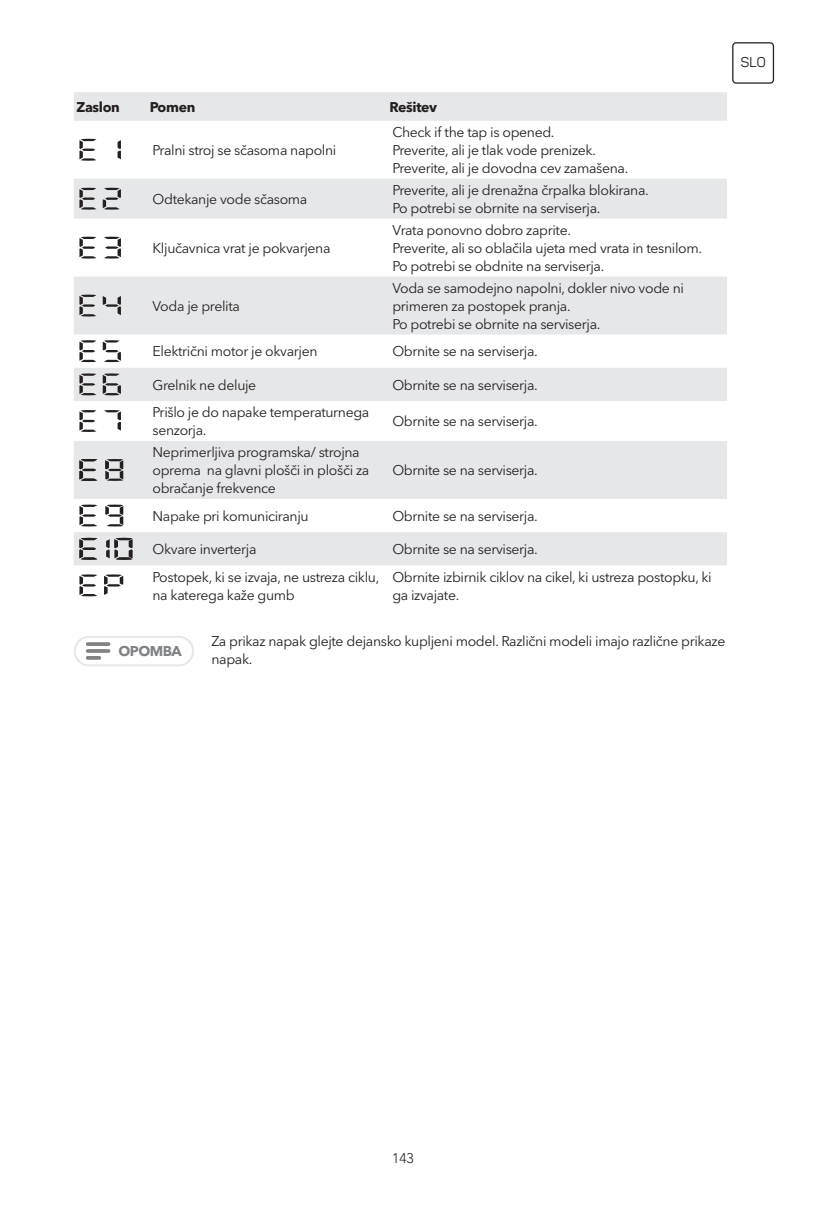
<style>
.page{position:relative;width:823px;height:1225px;background:#fff}
.page>*{position:absolute;margin:0;border:0;box-sizing:border-box;transform-origin:0 0}
.t1{font:14px/18px "Avenir Next LT Pro";letter-spacing:-.025em;color:#231f20}
.t2{font:700 14px "Avenir Next LT Pro";letter-spacing:-.025em;color:#231f20}
.t3{font:700 14px "Avenir Next LT Pro";letter-spacing:-.04em;color:#808285}
.t4{font:300 14px "Avenir LT Pro";color:#231f20}
.t5{font:14px "Panton";color:#231f20}
</style>
<div class="page">
<div style="left:731px;top:42px;width:42px;height:42px;border:1px solid #231f20;border-radius:3px"></div>
<svg style="left:74px;top:92px;width:652px;height:473px;fill:#e6e7e9"></svg>
<svg style="left:79px;top:139px;width:17px;height:22px"></svg>
<svg style="left:117px;top:140px;width:4px;height:19px"></svg>
<svg style="left:79px;top:188px;width:17px;height:22px"></svg>
<svg style="left:103px;top:188px;width:18px;height:22px"></svg>
<svg style="left:79px;top:237px;width:17px;height:21px"></svg>
<svg style="left:104px;top:237px;width:17px;height:21px"></svg>
<svg style="left:79px;top:295px;width:17px;height:21px"></svg>
<svg style="left:103px;top:296px;width:18px;height:19px"></svg>
<svg style="left:79px;top:340px;width:17px;height:22px"></svg>
<svg style="left:103px;top:340px;width:18px;height:22px"></svg>
<svg style="left:79px;top:373px;width:17px;height:22px"></svg>
<svg style="left:103px;top:373px;width:18px;height:22px"></svg>
<svg style="left:79px;top:410px;width:17px;height:22px"></svg>
<svg style="left:104px;top:410px;width:17px;height:20px"></svg>
<svg style="left:79px;top:459px;width:18px;height:22px"></svg>
<svg style="left:105px;top:459px;width:18px;height:22px"></svg>
<svg style="left:79px;top:504px;width:18px;height:22px"></svg>
<svg style="left:105px;top:504px;width:18px;height:22px"></svg>
<svg style="left:79px;top:538px;width:18px;height:22px"></svg>
<svg style="left:106px;top:538px;width:26px;height:22px"></svg>
<svg style="left:104px;top:574px;width:19px;height:21px"></svg>
<svg style="left:79px;top:574px;width:18px;height:22px"></svg>
<div style="left:74px;top:636px;width:120px;height:30px;border:2px solid #e6e7e9;border-radius:14px"></div>
<svg style="left:86px;top:642px;width:24px;height:18px"></svg>
<p class="t2" style="left:77px;top:98px;width:45px">Zaslon</p>
<p class="t2" style="left:150px;top:98px;width:47px">Pomen</p>
<p class="t2" style="left:389px;top:98px;width:49px">Rešitev</p>
<p class="t1" style="left:152px;top:141px;width:185px">Pralni stroj se sčasoma napolni</p>
<p class="t1" style="left:392px;top:123px;width:237px">Check if the tap is opened.<br>Preverite, ali je tlak vode prenizek.<br>Preverite, ali je dovodna cev zamašena.</p>
<p class="t1" style="left:152px;top:190px;width:156px">Odtekanje vode sčasoma</p>
<p class="t1" style="left:392px;top:181px;width:258px">Preverite, ali je drenažna črpalka blokirana.<br>Po potrebi se obrnite na serviserja.</p>
<p class="t1" style="left:152px;top:239px;width:179px">Ključavnica vrat je pokvarjena</p>
<p class="t1" style="left:392px;top:221px;width:311px">Vrata ponovno dobro zaprite.<br>Preverite, ali so oblačila ujeta med vrata in tesnilom.<br>Po potrebi se obdnite na serviserja.</p>
<p class="t1" style="left:152px;top:297px;width:89px">Voda je prelita</p>
<p class="t1" style="left:392px;top:279px;width:293px">Voda se samodejno napolni, dokler nivo vode ni primeren za postopek pranja.<br>Po potrebi se obrnite na serviserja.</p>
<p class="t1" style="left:152px;top:342px;width:166px">Električni motor je okvarjen</p>
<p class="t1" style="left:392px;top:342px;width:147px">Obrnite se na serviserja.</p>
<p class="t1" style="left:152px;top:376px;width:105px">Grelnik ne deluje</p>
<p class="t1" style="left:392px;top:376px;width:147px">Obrnite se na serviserja.</p>
<p class="t1" style="left:152px;top:403px;width:218px">Prišlo je do napake temperaturnega senzorja.</p>
<p class="t1" style="left:392px;top:412px;width:147px">Obrnite se na serviserja.</p>
<p class="t1" style="left:152px;top:443px;width:218px">Neprimerljiva programska/ strojna oprema na glavni plošči in plošči za obračanje frekvence</p>
<p class="t1" style="left:392px;top:461px;width:147px">Obrnite se na serviserja.</p>
<p class="t1" style="left:152px;top:507px;width:158px">Napake pri komuniciranju</p>
<p class="t1" style="left:392px;top:507px;width:147px">Obrnite se na serviserja.</p>
<p class="t1" style="left:152px;top:540px;width:105px">Okvare inverterja</p>
<p class="t1" style="left:392px;top:540px;width:147px">Obrnite se na serviserja.</p>
<p class="t1" style="left:152px;top:568px;width:228px">Postopek, ki se izvaja, ne ustreza ciklu, na katerega kaže gumb</p>
<p class="t1" style="left:392px;top:568px;width:320px">Obrnite izbirnik ciklov na cikel, ki ustreza postopku, ki ga izvajate.</p>
<p class="t3" style="left:118px;top:643px;width:65px">OPOMBA</p>
<p class="t1" style="left:211px;top:632px;width:515px">Za prikaz napak glejte dejansko kupljeni model. Različni modeli imajo različne prikaze napak.</p>
<p class="t5" style="left:740px;top:54px;width:27px">SLO</p>
<p class="t4" style="left:392px;top:1150px;width:23px">143</p>
</div>
